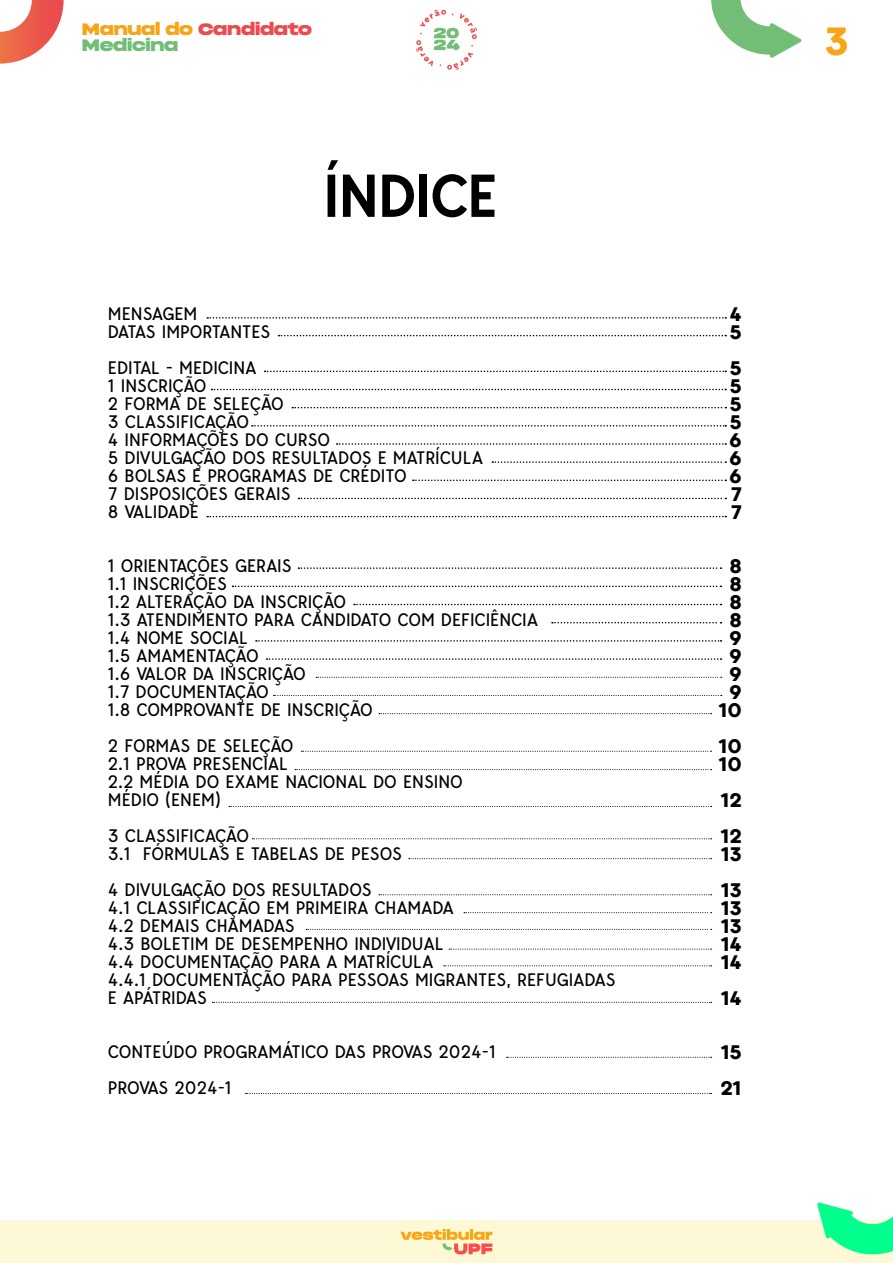
<style>
.page{position:relative;width:893px;height:1263px;background:#fff}
.page>*{position:absolute;margin:0;border:0;box-sizing:border-box;transform-origin:0 0}
.t1{font:600 60px "Bergen Text";letter-spacing:-.005em;color:#000}
.t2{font:700 39px "Bergen Text";color:#f7a517;scale:1.05 1}
.t3{font:700 19.5px/18px "Bergen Text";letter-spacing:-.03em;color:#000;scale:1.05 1}
.t4{font:18px/18px "Bergen Text";color:#000}
.t5{font:16.5px/16.5px "Phonk Regular DEMO";letter-spacing:-.02em;color:#e94b4e}
.s1{color:#f7a517}
.s2{color:#72be76}
</style>
<div class="page">
<svg style="left:0;top:0;width:64px;height:64px"></svg>
<div style="left:0;top:1220px;width:893px;height:43px;background:#fdf9d7"></div>
<svg style="left:400px;top:1229px;width:92px;height:25px"></svg>
<svg style="left:711px;top:0;width:91px;height:58px"></svg>
<svg style="left:817px;top:1202px;width:76px;height:53px"></svg>
<svg style="left:416px;top:10px;width:61px;height:60px"></svg>
<svg style="left:207px;top:317px;width:519px;height:2px"></svg>
<svg style="left:278px;top:335px;width:448px;height:1px"></svg>
<svg style="left:265px;top:371px;width:461px;height:1px"></svg>
<svg style="left:316px;top:677px;width:406px;height:1px"></svg>
<svg style="left:273px;top:695px;width:449px;height:1px"></svg>
<svg style="left:379px;top:713px;width:333px;height:1px"></svg>
<svg style="left:301px;top:751px;width:411px;height:1px"></svg>
<svg style="left:295px;top:769px;width:417px;height:1px"></svg>
<svg style="left:229px;top:806px;width:483px;height:1px"></svg>
<svg style="left:252px;top:838px;width:460px;height:1px"></svg>
<svg style="left:409px;top:858px;width:303px;height:1px"></svg>
<svg style="left:379px;top:894px;width:333px;height:1px"></svg>
<svg style="left:306px;top:929px;width:406px;height:1px"></svg>
<svg style="left:449px;top:948px;width:263px;height:2px"></svg>
<svg style="left:444px;top:965px;width:268px;height:1px"></svg>
<svg style="left:212px;top:1002px;width:500px;height:1px"></svg>
<svg style="left:506px;top:1057px;width:206px;height:1px"></svg>
<svg style="left:246px;top:1093px;width:466px;height:1px"></svg>
<svg style="left:464px;top:912px;width:248px;height:1px"></svg>
<svg style="left:211px;top:389px;width:515px;height:1px"></svg>
<svg style="left:292px;top:407px;width:434px;height:1px"></svg>
<svg style="left:252px;top:425px;width:474px;height:2px"></svg>
<svg style="left:337px;top:443px;width:389px;height:2px"></svg>
<svg style="left:492px;top:461px;width:234px;height:2px"></svg>
<svg style="left:298px;top:567px;width:423px;height:2px"></svg>
<svg style="left:413px;top:479px;width:313px;height:2px"></svg>
<svg style="left:232px;top:586px;width:489px;height:1px"></svg>
<svg style="left:298px;top:498px;width:428px;height:1px"></svg>
<svg style="left:354px;top:604px;width:367px;height:1px"></svg>
<svg style="left:256px;top:640px;width:465px;height:2px"></svg>
<svg style="left:207px;top:516px;width:519px;height:1px"></svg>
<svg style="left:552px;top:622px;width:169px;height:1px"></svg>
<svg style="left:266px;top:658px;width:455px;height:2px"></svg>
<p class="t5" style="left:82px;top:21px;width:232px"><span class="s1">Manual do</span> Candidato<br><span class="s2">Medicina</span></p>
<h2 class="t2" style="left:824px;top:14px;width:25px">3</h2>
<h1 class="t1" style="left:324px;top:153px;width:175px">ÍNDICE</h1>
<p class="t4" style="left:108px;top:305px;width:164px">MENSAGEM<br>DATAS IMPORTANTES</p>
<p class="t4" style="left:108px;top:359px;width:376px">EDITAL - MEDICINA<br>1 INSCRIÇÃO<br>2 FORMA DE SELEÇÃO<br>3 CLASSIFICAÇÃO<br>4 INFORMAÇÕES DO CURSO<br>5 DIVULGAÇÃO DOS RESULTADOS E MATRÍCULA<br>6 BOLSAS E PROGRAMAS DE CRÉDITO<br>7 DISPOSIÇÕES GERAIS<br>8 VALIDADE</p>
<p class="t4" style="left:108px;top:557px;width:431px">1 ORIENTAÇÕES GERAIS<br>1.1 INSCRIÇÕES<br>1.2 ALTERAÇÃO DA INSCRIÇÃO<br>1.3 ATENDIMENTO PARA CANDIDATO COM DEFICIÊNCIA<br>1.4 NOME SOCIAL<br>1.5 AMAMENTAÇÃO<br>1.6 VALOR DA INSCRIÇÃO<br>1.7 DOCUMENTAÇÃO<br>1.8 COMPROVANTE DE INSCRIÇÃO</p>
<p class="t4" style="left:108px;top:737px;width:356px">2 FORMAS DE SELEÇÃO<br>2.1 PROVA PRESENCIAL<br>2.2 MÉDIA DO EXAME NACIONAL DO ENSINO<br>MÉDIO (ENEM)</p>
<p class="t4" style="left:108px;top:827px;width:295px">3 CLASSIFICAÇÃO<br>3.1 FÓRMULAS E TABELAS DE PESOS</p>
<p class="t4" style="left:108px;top:881px;width:509px">4 DIVULGAÇÃO DOS RESULTADOS<br>4.1 CLASSIFICAÇÃO EM PRIMEIRA CHAMADA<br>4.2 DEMAIS CHAMADAS<br>4.3 BOLETIM DE DESEMPENHO INDIVIDUAL<br>4.4 DOCUMENTAÇÃO PARA A MATRÍCULA<br>4.4.1 DOCUMENTAÇÃO PARA PESSOAS MIGRANTES, REFUGIADAS<br>E APÁTRIDAS</p>
<p class="t4" style="left:108px;top:1034px;width:389px;line-height:36px">CONTEÚDO PROGRAMÁTICO DAS PROVAS 2024-1<br>PROVAS 2024-1</p>
<p class="t3" style="left:729px;top:304px;width:13px">4<br>5</p>
<p class="t3" style="left:729px;top:358px;width:14px;text-align:justify">5<br>5<br>5<br>5<br>6<br>6<br>6<br>7<br>7</p>
<p class="t3" style="left:719px;top:556px;width:24px;text-align:center">8<br>8<br>8<br>8<br>9<br>9<br>9<br>9<br>10</p>
<p class="t3" style="left:719px;top:736px;width:24px">10<br>10</p>
<p class="t3" style="left:721px;top:781px;width:22px;line-height:36px">12<br>12</p>
<p class="t3" style="left:721px;top:835px;width:21px;line-height:36px">13<br>13</p>
<p class="t3" style="left:721px;top:898px;width:21px;text-align:justify">13<br>13<br>14<br>14</p>
<p class="t3" style="left:721px;top:988px;width:21px">14</p>
<p class="t3" style="left:720px;top:1033px;width:22px;line-height:36px">15<br>21</p>
</div>
